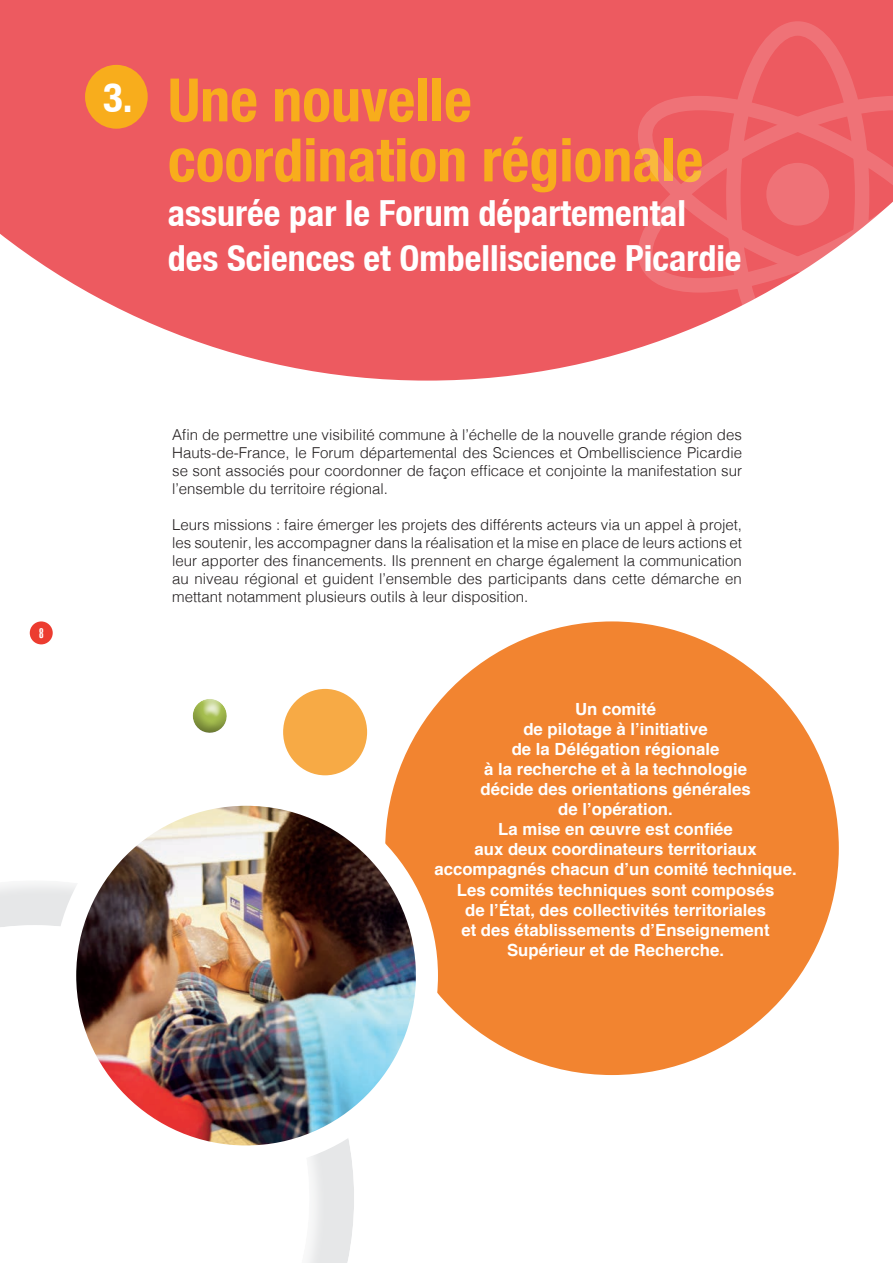
<style>
.page{position:relative;width:893px;height:1263px;background:#fff}
.page>*{position:absolute;margin:0;border:0;box-sizing:border-box;transform-origin:0 0}
.t1{font:700 condensed 60px/60px "Helvetica Neue LT";color:#f8ad1c}
.t2{font:700 condensed 36px/45px "Helvetica Neue LT";color:#fff}
.t3{font:700 16.8px/20.1px "Helvetica";color:#fff;text-align:center}
.t4{font:300 15px/18px "Helvetica";color:#231f20;text-align:justify}
.t5{font:900 extra-condensed 13.5px "Helvetica LT";color:#fff}
</style>
<div class="page">
<div style="left:385px;top:621px;width:454px;height:454px;background:#f28430;border-radius:50%"></div>
<div style="left:30px;top:621px;width:23px;height:23px;background:#ec3c30;border-radius:50%"></div>
<svg style="left:0;top:0;width:893px;height:381px;background:#ef6d72"></svg>
<div style="left:85px;top:65px;width:63px;height:64px;background:#f8ad1c;border-radius:50%"></div>
<svg style="left:726px;top:21px;width:143px;height:346px"></svg>
<svg style="left:636px;top:96px;width:257px;height:197px;background:#ef757a"></svg>
<img style="left:75px;top:795px;width:352px;height:361px">
<div style="left:54px;top:784px;width:384px;height:383px;border:22px solid #fff;border-radius:50%"></div>
<svg style="left:192px;top:699px;width:35px;height:34px"></svg>
<div style="left:283px;top:689px;width:84px;height:86px;background:#f7aa45;border-radius:50%"></div>
<h1 class="t1" style="left:168px;top:69px;width:537px;text-indent:-65px"><sup>3.</sup> Une nouvelle coordination régionale</h1>
<h2 class="t2" style="left:168px;top:191px;width:575px">assurée par le Forum départemental des Sciences et Ombelliscience Picardie</h2>
<p class="t5" style="left:39px;top:625px;width:6px">8</p>
<p class="t4" style="left:172px;top:426px;width:571px">Afin de permettre une visibilité commune à l’échelle de la nouvelle grande région des Hauts-de-France, le Forum départemental des Sciences et Ombelliscience Picardie se sont associés pour coordonner de façon efficace et conjointe la manifestation sur l’ensemble du territoire régional.</p>
<p class="t4" style="left:172px;top:516px;width:571px">Leurs missions : faire émerger les projets des différents acteurs via un appel à projet, les soutenir, les accompagner dans la réalisation et la mise en place de leurs actions et leur apporter des financements. Ils prennent en charge également la communication au niveau régional et guident l’ensemble des participants dans cette démarche en mettant notamment plusieurs outils à leur disposition.</p>
<p class="t3" style="left:434px;top:699px;width:364px">Un comité<br>de pilotage à l’initiative<br>de la Délégation régionale<br>à la recherche et à la technologie<br>décide des orientations générales<br>de l’opération.<br>La mise en œuvre est confiée<br>aux deux coordinateurs territoriaux accompagnés chacun d’un comité technique.<br>Les comités techniques sont composés<br>de l’État, des collectivités territoriales<br>et des établissements d’Enseignement<br>Supérieur et de Recherche.</p>
</div>
